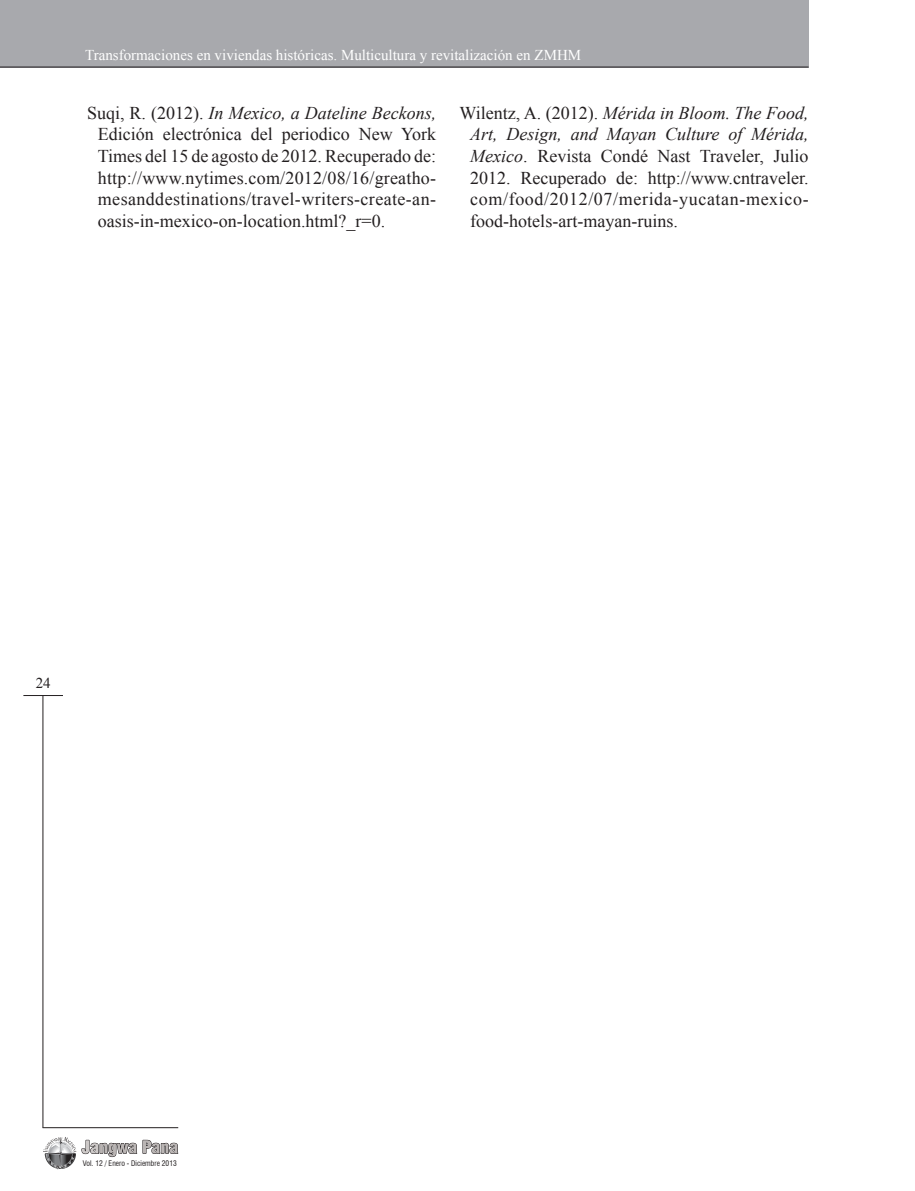
<style>
.page{position:relative;width:915px;height:1191px;background:#fff}
.page>*{position:absolute;margin:0;border:0;box-sizing:border-box;transform-origin:0 0}
.t1{font:18px/21.6px "Times New Roman";letter-spacing:.02em;color:#231f20;text-align:justify}
.t2{font:15px "Times New Roman";color:#fff}
.t3{font:15px "Times New Roman";color:#231f20}
.t4{font:condensed 7.5px "Swiss 721 BT";color:#231f20}
.s1{font-style:italic}
</style>
<div class="page">
<div style="left:0;top:0;width:808px;height:67px;background:#a8a9ad"></div>
<svg style="left:43px;top:1137px;width:136px;height:32px"></svg>
<hr style="left:43px;top:1127px;width:135px;height:1px;background:#231f20">
<hr style="left:0;top:67px;width:808px;height:1px;background:#231f20">
<hr style="left:43px;top:695px;width:1px;height:432px;background:#231f20">
<hr style="left:23px;top:695px;width:40px;height:1px;background:#231f20">
<p class="t2" style="left:85px;top:45px;width:497px">Transformaciones en viviendas históricas. Multicultura y revitalización en ZMHM</p>
<p class="t1" style="left:98px;top:102px;width:340px;text-indent:-11px">Suqi, R. (2012). <span class="s1">In Mexico, a Dateline Beckons, </span>Edición electrónica del periodico New York Times del 15 de agosto de 2012. Recuperado de: http://www.nytimes.com/2012/08/16/greatho&shy;mesanddestinations/travel-writers-create-an&shy;oasis-in-mexico-on-location.html?_r=0.</p>
<p class="t1" style="left:470px;top:102px;width:340px;text-indent:-11px">Wilentz, A. (2012). <span class="s1">Mérida in Bloom. The Food, Art, Design, and Mayan Culture of Mérida, Mexico</span>. Revista Condé Nast Traveler, Julio 2012. Recuperado de: http://www.cntraveler. com/food/2012/07/merida-yucatan-mexico&shy;food-hotels-art-mayan-ruins.</p>
<p class="t3" style="left:36px;top:673px;width:16px">24</p>
<p class="t4" style="left:83px;top:1158px;width:95px">Vol. 12 / Enero - Diciembre 2013</p>
</div>
